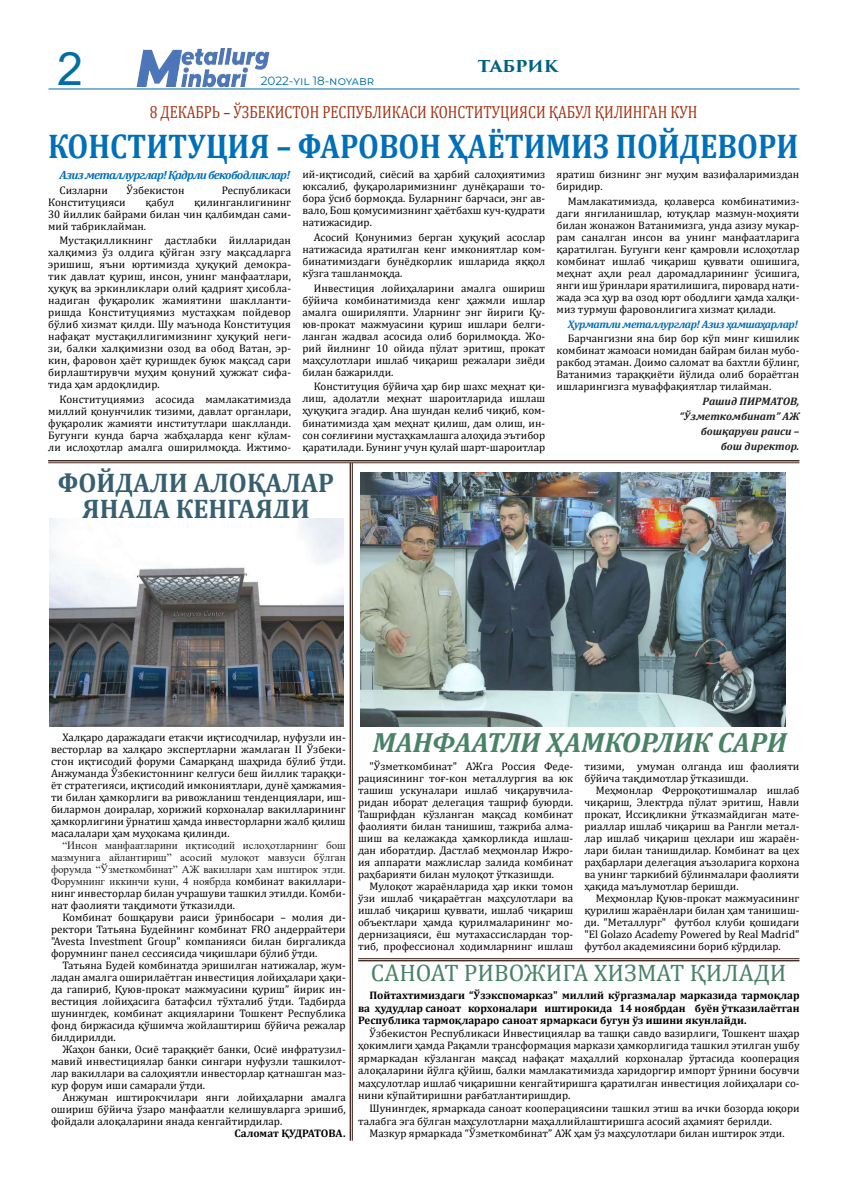
<style>
.page{position:relative;width:842px;height:1191px;background:#fff}
.page>*{position:absolute;margin:0;border:0;box-sizing:border-box;transform-origin:0 0}
.t1{font:46px "Arial";color:#006ea3}
.t2{font:700 34.5px "Cambria";color:#006fba;scale:.87 1}
.t3{font:italic 700 28px "Cambria";color:#488366}
.t4{font:700 27px/26px "Cambria";color:#375f70;text-align:center;scale:.96 1}
.t5{font:24px "Cambria";color:#488366}
.t6{font:17.6px "Cambria";color:#a63210;scale:.79 1}
.t7{font:700 16px "Trajan Pro 3";letter-spacing:-.01em;color:#006182;scale:1.06 1}
.t8{font:italic 700 12px "Cambria";letter-spacing:-.06em;color:#006fba}
.t9{font:12px "Montserrat";color:#006ea3}
.t10{font:11px/12px "Cambria";color:#000;text-align:justify}
.t11{font:700 11px/12.5px "Cambria";color:#000;text-align:justify}
.t12{font:11px/12px "Times New Roman";color:#231f20;text-align:justify}
.t13{font:italic 700 11px/14.8px "Cambria";color:#231f20;text-align:right}
.t14{font:italic 700 11px "Cambria";letter-spacing:-.04em;color:#006fba}
.s1{font-family:"Cambria";color:#000}
</style>
<div class="page">
<hr style="left:49px;top:88px;width:750px;height:1px;background:#006ea3">
<img style="left:136px;top:49px;width:134px;height:38px">
<hr style="left:48px;top:460px;width:751px;height:1px;background:#452c25">
<hr style="left:48px;top:462px;width:751px;height:1px;background:#452c25">
<div style="left:48px;top:94px;width:752px;height:30px;border:1px solid #fff;border-radius:12px"></div>
<img style="left:50px;top:519px;width:294px;height:207px">
<hr style="left:350px;top:463px;width:1px;height:677px;background:#452c25">
<hr style="left:352px;top:463px;width:1px;height:677px;background:#452c25">
<img style="left:360px;top:472px;width:426px;height:254px">
<hr style="left:358px;top:960px;width:441px;height:1px;background:#452c25">
<hr style="left:358px;top:958px;width:441px;height:1px;background:#452c25">
<h1 class="t1" style="left:57px;top:37px;width:27px">2</h1>
<p class="t9" style="left:261px;top:73px;width:115px">2022-yil 18-NOYAbr</p>
<h3 class="t7" style="left:478px;top:54px;width:77px">ТАБРИК</h3>
<h3 class="t6" style="left:150px;top:101px;width:695px">8 ДЕКАБРЬ – ЎЗБЕКИСТОН РЕСПУБЛИКАСИ КОНСТИТУЦИЯСИ ҚАБУЛ ҚИЛИНГАН КУН</h3>
<h2 class="t2" style="left:48px;top:121px;width:864px">КОНСТИТУЦИЯ – ФАРОВОН ҲАЁТИМИЗ ПОЙДЕВОРИ</h2>
<p class="t8" style="left:60px;top:166px;width:232px">Азиз металлурглар! Қадрли бекободликлар!</p>
<p class="t10" style="left:60px;top:184px;width:50px">Сизларни</p>
<p class="t10" style="left:126px;top:184px;width:60px">Ўзбекистон</p>
<p class="t10" style="left:222px;top:184px;width:71px">Республикаси</p>
<p class="t10" style="left:48px;top:196px;width:79px">Конституцияси</p>
<p class="t10" style="left:146px;top:196px;width:30px">қабул</p>
<p class="t10" style="left:48px;top:196px;width:244px;text-indent:146px">қилинганлигининг 30 йиллик байрами билан чин қалбимдан сами&shy;мий табриклайман.</p>
<p class="t10" style="left:48px;top:234px;width:244px;text-indent:11px">Мустақилликнинг дастлабки йилларидан халқимиз ўз олдига қўйган эзгу мақсадларга эришиш, яъни юртимизда ҳуқуқий демокра&shy;тик давлат қуриш, инсон, унинг манфаатлари, ҳуқуқ ва эркинликлари олий қадрият ҳисобла&shy;надиган фуқаролик жамиятини шаклланти&shy;ришда Конституциямиз мустаҳкам пойдевор бўлиб хизмат қилди. Шу маънода Конституция нафақат мустақиллигимизнинг ҳуқуқий неги&shy;зи, балки халқимизни озод ва обод Ватан, эр&shy;кин, фаровон ҳаёт қуришдек буюк мақсад сари бирлаштирувчи муҳим қонуний ҳужжат сифа&shy;тида ҳам ардоқлидир.</p>
<p class="t10" style="left:48px;top:393px;width:244px;text-indent:11px">Конституциямиз асосида мамлакатимизда миллий қонунчилик тизими, давлат органлари, фуқаролик жамияти институтлари шаклланди.<br>Бугунги кунда барча жабҳаларда кенг кўлам&shy;ли ислоҳотлар амалга оширилмоқда. Ижтимо-</p>
<p class="t10" style="left:302px;top:168px;width:244px">ий-иқтисодий, сиёсий ва ҳарбий салоҳиятимиз юксалиб, фуқароларимизнинг дунёқараши то&shy;бора ўсиб бормоқда. Буларнинг барчаси, энг ав&shy;вало, Бош қомусимизнинг ҳаётбахш куч-қудрати натижасидир.</p>
<p class="t10" style="left:302px;top:231px;width:244px;text-indent:11px">Асосий Қонунимиз берган ҳуқуқий асослар натижасида яратилган кенг имкониятлар ком&shy;бинатимиздаги бунёдкорлик ишларида яққол кўзга ташланмоқда.</p>
<p class="t10" style="left:302px;top:282px;width:244px;text-indent:11px">Инвестиция лойиҳаларини амалга ошириш бўйича комбинатимизда кенг ҳажмли ишлар амалга ошириляпти. Уларнинг энг йириги Қу&shy;юв-прокат мажмуасини қуриш ишлари белги&shy;ланган жадвал асосида олиб борилмоқда. Жо&shy;рий йилнинг 10 ойида пўлат эритиш, прокат маҳсулотлари ишлаб чиқариш режалари зиёди билан бажарилди.</p>
<p class="t10" style="left:302px;top:381px;width:244px;text-indent:11px">Конституция бўйича ҳар бир шахс меҳнат қи&shy;лиш, адолатли меҳнат шароитларида ишлаш ҳуқуқига эгадир. Ана шундан келиб чиқиб, ком&shy;бинатимизда ҳам меҳнат қилиш, дам олиш, ин&shy;сон соғлиғини мустаҳкамлашга алоҳида эътибор қаратилади. Бунинг учун қулай шарт-шароитлар</p>
<h3 class="t4" style="left:58px;top:469px;width:289px">ФОЙДАЛИ АЛОҚАЛАР<br>ЯНАДА КЕНГАЯДИ</h3>
<p class="t10" style="left:557px;top:168px;width:244px">яратиш бизнинг энг муҳим вазифаларимиздан биридир.</p>
<p class="t10" style="left:557px;top:195px;width:244px;text-indent:11px">Мамлакатимизда, қолаверса комбинатимиз&shy;даги янгиланишлар, ютуқлар мазмун-моҳияти билан жонажон Ватанимизга, унда азизу мукар&shy;рам саналган инсон ва унинг манфаатларига қаратилган. Бугунги кенг қамровли ислоҳотлар комбинат ишлаб чиқариш қуввати ошишига, меҳнат аҳли реал даромадларининг ўсишига, янги иш ўринлари яратилишига, пировард нати&shy;жада эса ҳур ва озод юрт ободлиги ҳамда халқи&shy;миз турмуш фаровонлигига хизмат қилади.</p>
<p class="t14" style="left:568px;top:316px;width:232px">Ҳурматли металлурглар! Азиз ҳамшаҳарлар!</p>
<p class="t10" style="left:557px;top:333px;width:244px;text-indent:11px">Барчангизни яна бир бор кўп минг кишилик комбинат жамоаси номидан байрам билан мубо&shy;ракбод этаман. Доимо саломат ва бахтли бўлинг, Ватанимиз тараққиёти йўлида олиб бораётган ишларингизга муваффақиятлар тилайман.</p>
<p class="t13" style="left:679px;top:394px;width:121px">Рашид ПИРМАТОВ, “Ўзметкомбинат” АЖ бошқаруви раиси – бош директор.</p>
<p class="t10" style="left:51px;top:731px;width:296px;text-indent:11px">Халқаро даражадаги етакчи иқтисодчилар, нуфузли ин&shy;весторлар ва халқаро экспертларни жамлаган II Ўзбеки&shy;стон иқтисодий форуми Самарқанд шаҳрида бўлиб ўтди.<br>Анжуманда Ўзбекистоннинг келгуси беш йиллик тараққи&shy;ёт стратегияси, иқтисодий имкониятлари, дунё ҳамжамия&shy;ти билан ҳамкорлиги ва ривожланиш тенденциялари, иш&shy;билармон доиралар, хорижий корхоналар вакилларининг ҳамкорлигини ўрнатиш ҳамда инвесторларни жалб қилиш масалалари ҳам муҳокама қилинди.</p>
<p class="t12" style="left:51px;top:839px;width:296px;text-indent:11px">“Инсон манфаатларини иқтисодий ислоҳотларнинг бош мазмунига айлантириш” асосий мулоқот мавзуси бўлган форумда “Ўзметкомбинат” АЖ вакиллари ҳам иштирок этди.<br>Форумнинг иккинчи куни, 4 ноябрда <span class="s1">комбинат вакиллари-</span></p>
<p class="t10" style="left:51px;top:887px;width:296px">нинг инвесторлар билан учрашуви ташкил этилди. Комби&shy;нат фаолияти тақдимоти ўтказилди.</p>
<p class="t10" style="left:51px;top:911px;width:296px;text-indent:11px">Комбинат бошқаруви раиси ўринбосари – молия ди&shy;ректори Татьяна Будейнинг комбинат FRO андеррайтери "Avesta Investment Group" компанияси билан биргаликда форумнинг панел сессиясида чиқишлари бўлиб ўтди.</p>
<p class="t10" style="left:51px;top:959px;width:296px;text-indent:11px">Татьяна Будей комбинатда эришилган натижалар, жум&shy;ладан амалга оширилаётган инвестиция лойиҳалари ҳақи&shy;да гапириб, Қуюв-прокат мажмуасини қуриш” йирик ин&shy;вестиция лойиҳасига батафсил тўхталиб ўтди. Тадбирда шунингдек, комбинат акцияларини Тошкент Республика фонд биржасида қўшимча жойлаштириш бўйича режалар билдирилди.</p>
<p class="t10" style="left:51px;top:1043px;width:296px;text-indent:11px">Жаҳон банки, Осиё тараққиёт банки, Осиё инфратузил&shy;мавий инвестициялар банки сингари нуфузли ташкилот&shy;лар вакиллари ва салоҳиятли инвесторлар қатнашган маз&shy;кур форум иши самарали ўтди.</p>
<p class="t10" style="left:51px;top:1091px;width:296px;text-indent:11px">Анжуман иштирокчилари янги лойиҳаларни амалга ошириш бўйича ўзаро манфаатли келишувларга эришиб, фойдали алоқаларини янада кенгайтирдилар.</p>
<p class="t11" style="left:234px;top:1127px;width:113px">Саломат ҚУДРАТОВА.</p>
<h3 class="t3" style="left:373px;top:723px;width:415px">МАНФААТЛИ ҲАМКОРЛИК САРИ</h3>
<p class="t10" style="left:358px;top:760px;width:216px;text-indent:11px">"Ўзметкомбинат" АЖга Россия Феде&shy;рациясининг тоғ-кон металлургия ва юк ташиш ускуналари ишлаб чиқарувчила&shy;ридан иборат делегация ташриф буюрди.<br>Ташрифдан кўзланган мақсад комбинат фаолияти билан танишиш, тажриба алма&shy;шиш ва келажакда ҳамкорликда ишлаш&shy;дан иборатдир. Дастлаб меҳмонлар Ижро&shy;ия аппарати мажлислар залида комбинат раҳбарияти билан мулоқот ўтказишди.</p>
<p class="t10" style="left:358px;top:880px;width:216px;text-indent:11px">Мулоқот жараёнларида ҳар икки томон ўзи ишлаб чиқараётган маҳсулотлари ва ишлаб чиқариш қуввати, ишлаб чиқариш объектлари ҳамда қурилмаларининг мо&shy;дернизацияси, ёш мутахассислардан тор&shy;тиб, профессионал ходимларнинг ишлаш</p>
<p class="t10" style="left:584px;top:760px;width:216px">тизими, умуман олганда иш фаолияти бўйича тақдимотлар ўтказишди.</p>
<p class="t10" style="left:584px;top:784px;width:216px;text-indent:11px">Меҳмонлар Ферроқотишмалар ишлаб чиқариш, Электрда пўлат эритиш, Навли прокат, Иссиқликни ўтказмайдиган мате&shy;риаллар ишлаб чиқариш ва Рангли метал&shy;лар ишлаб чиқариш цехлари иш жараён&shy;лари билан танишдилар. Комбинат ва цех раҳбарлари делегация аъзоларига корхона ва унинг таркибий бўлинмалари фаолияти ҳақида маълумотлар беришди.</p>
<p class="t10" style="left:584px;top:892px;width:216px;text-indent:11px">Меҳмонлар Қуюв-прокат мажмуасининг қурилиш жараёнлари билан ҳам танишиш&shy;ди. "Металлург" футбол клуби қошидаги "El Golazo Academy Powered by Real Madrid" футбол академиясини бориб кўрдилар.</p>
<h3 class="t5" style="left:371px;top:959px;width:417px">САНОАТ РИВОЖИГА ХИЗМАТ ҚИЛАДИ</h3>
<p class="t11" style="left:358px;top:988px;width:443px;text-indent:11px">Пойтахтимиздаги “Ўзэкспомарказ" миллий кўргазмалар марказида тармоқлар ва ҳудудлар саноат корхоналари иштирокида 14 ноябрдан буён ўтказилаётган Республика тармоқлараро саноат ярмаркаси бугун ўз ишини якунлайди.</p>
<p class="t10" style="left:358px;top:1026px;width:443px;line-height:12.5px;text-indent:11px">Ўзбекистон Республикаси Инвестициялар ва ташқи савдо вазирлиги, Тошкент шаҳар ҳокимлиги ҳамда Рақамли трансформация маркази ҳамкорлигида ташкил этилган ушбу ярмаркадан кўзланган мақсад нафақат маҳаллий корхоналар ўртасида кооперация алоқаларини йўлга қўйиш, балки мамлакатимизда харидоргир импорт ўрнини босувчи маҳсулотлар ишлаб чиқаришни кенгайтиришга қаратилган инвестиция лойиҳалари со&shy;нини кўпайтиришни рағбатлантиришдир.</p>
<p class="t10" style="left:358px;top:1102px;width:443px;line-height:12.5px;text-indent:11px">Шунингдек, ярмаркада саноат кооперациясини ташкил этиш ва ички бозорда юқори талабга эга бўлган маҳсулотларни маҳаллийлаштиришга асосий аҳамият берилди.</p>
<p class="t10" style="left:369px;top:1127px;width:417px">Мазкур ярмаркада “Ўзметкомбинат” АЖ ҳам ўз маҳсулотлари билан иштирок этди.</p>
</div>
